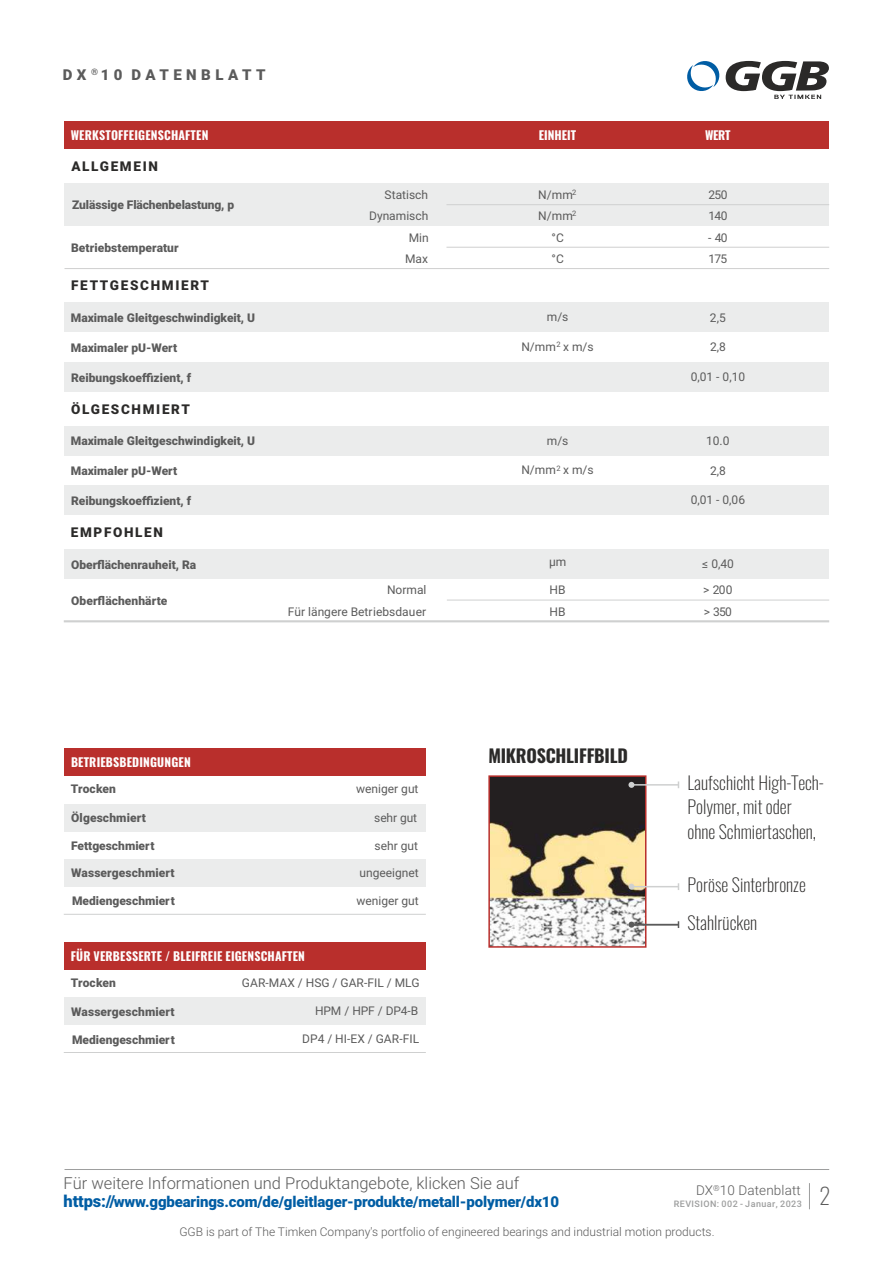
<style>
.page{position:relative;width:893px;height:1263px;background:#fff}
.page>*{position:absolute;margin:0;border:0;box-sizing:border-box;transform-origin:0 0}
.t1{font:200 22.5px "Oswald";color:#5b5b5b}
.t2{font:200 18px/24.5px "Oswald";color:#2b2a29}
.t3{font:700 18px "Oswald";letter-spacing:-.015em;color:#2b2a29}
.t4{font:300 16.5px "Roboto";color:#5b5b5b}
.t5{font:900 15px "Roboto";letter-spacing:-.01em;color:#005da4}
.t6{font:900 15px "Roboto";letter-spacing:.3em;color:#5b5b5b}
.t7{font:900 13.5px "Roboto";letter-spacing:.125em;color:#2b2a29}
.t8{font:300 13.5px "Roboto";letter-spacing:.01em;color:#5b5b5b}
.t9{font:900 12px "Roboto";color:#5b5b5b}
.t10{font:12px/21.1px "Roboto";color:#5b5b5b}
.t11{font:700 12px "Oswald";letter-spacing:.015em;color:#fefefe}
.t12{font:300 12px "Roboto";color:#5b5b5b}
.t13{font:500 9px "Roboto";letter-spacing:.05em;color:#9d9e9e}
.t14{font:300 8.25px "Roboto";color:#5b5b5b}
.t15{font:7.5px "Roboto";color:#5b5b5b}
.s1{font-size:16.5px}
</style>
<div class="page">
<hr style="left:65px;top:1169px;width:764px;height:1px;background:#9d9e9e">
<svg style="left:809px;top:1183px;width:1px;height:26px"></svg>
<div style="left:64px;top:121px;width:765px;height:28px;background:#b92f2c"></div>
<div style="left:64px;top:859px;width:362px;height:28px;background:#ebecec"></div>
<div style="left:64px;top:804px;width:362px;height:27px;background:#ebecec"></div>
<div style="left:64px;top:748px;width:362px;height:28px;background:#b92f2c"></div>
<div style="left:64px;top:942px;width:362px;height:27px;background:#b92f2c"></div>
<hr style="left:64px;top:914px;width:362px;height:1px;background:#cfd0d0">
<div style="left:64px;top:997px;width:362px;height:28px;background:#ebecec"></div>
<hr style="left:64px;top:1052px;width:362px;height:1px;background:#cfd0d0">
<div style="left:64px;top:549px;width:764px;height:30px;background:#ebecec"></div>
<div style="left:64px;top:362px;width:764px;height:30px;background:#ebecec"></div>
<div style="left:64px;top:303px;width:764px;height:29px;background:#ebecec"></div>
<div style="left:64px;top:183px;width:764px;height:43px;background:#ebecec"></div>
<hr style="left:446px;top:247px;width:383px;height:1px;background:#cfd0d0">
<hr style="left:446px;top:204px;width:383px;height:1px;background:#cfd0d0">
<hr style="left:64px;top:620px;width:765px;height:2px;background:#cfd0d0">
<img style="left:491px;top:778px;width:152px;height:167px">
<div style="left:488px;top:775px;width:158px;height:173px;border:2px solid #b92f2c"></div>
<hr style="left:631px;top:784px;width:47px;height:2px;background:#cfd0d0">
<svg style="left:628px;top:782px;width:6px;height:6px"></svg>
<hr style="left:631px;top:886px;width:47px;height:1px;background:#cfd0d0">
<svg style="left:628px;top:884px;width:6px;height:6px"></svg>
<hr style="left:631px;top:924px;width:47px;height:1px;background:#5b5b5b">
<svg style="left:628px;top:922px;width:6px;height:6px"></svg>
<hr style="left:447px;top:600px;width:382px;height:1px;background:#cfd0d0">
<hr style="left:64px;top:268px;width:765px;height:1px;background:#cfd0d0">
<div style="left:64px;top:485px;width:764px;height:30px;background:#ebecec"></div>
<div style="left:64px;top:426px;width:764px;height:30px;background:#ebecec"></div>
<svg style="left:687px;top:60px;width:142px;height:39px"></svg>
<p class="t6" style="left:63px;top:69px;width:204px">DX <sup>®</sup>10 DATENBLATT</p>
<p class="t11" style="left:71px;top:127px;width:139px">WERKSTOFFEIGENSCHAFTEN</p>
<p class="t7" style="left:71px;top:161px;width:88px">ALLGEMEIN</p>
<p class="t9" style="left:72px;top:200px;width:163px">Zulässige Flächenbelastung, p</p>
<p class="t9" style="left:71px;top:243px;width:109px">Betriebstemperatur</p>
<p class="t11" style="left:539px;top:127px;width:39px">EINHEIT</p>
<p class="t10" style="left:385px;top:186px;width:45px">Statisch</p>
<p class="t10" style="left:538px;top:186px;width:36px">N/mm</p>
<p class="t15" style="left:572px;top:190px;width:6px">2</p>
<p class="t10" style="left:369px;top:206px;width:61px">Dynamisch</p>
<p class="t10" style="left:538px;top:206px;width:36px">N/mm</p>
<p class="t15" style="left:572px;top:211px;width:6px">2</p>
<p class="t10" style="left:409px;top:228px;width:22px">Min</p>
<p class="t10" style="left:551px;top:228px;width:14px">°C</p>
<p class="t10" style="left:405px;top:249px;width:25px">Max</p>
<p class="t10" style="left:551px;top:249px;width:14px">°C</p>
<p class="t7" style="left:71px;top:280px;width:139px">FETTGESCHMIERT</p>
<p class="t9" style="left:71px;top:313px;width:186px">Maximale Gleitgeschwindigkeit, U</p>
<p class="t10" style="left:547px;top:308px;width:23px">m/s</p>
<p class="t9" style="left:71px;top:343px;width:108px">Maximaler pU-Wert</p>
<p class="t10" style="left:521px;top:338px;width:74px">N/mm<sup>2</sup> x m/s</p>
<p class="t9" style="left:71px;top:372px;width:121px">Reibungskoeffizient, f</p>
<p class="t7" style="left:71px;top:404px;width:120px">ÖLGESCHMIERT</p>
<p class="t9" style="left:71px;top:436px;width:186px">Maximale Gleitgeschwindigkeit, U</p>
<p class="t10" style="left:547px;top:431px;width:23px">m/s</p>
<p class="t9" style="left:71px;top:466px;width:108px">Maximaler pU-Wert</p>
<p class="t10" style="left:521px;top:461px;width:74px">N/mm<sup>2</sup> x m/s</p>
<p class="t9" style="left:71px;top:496px;width:121px">Reibungskoeffizient, f</p>
<p class="t7" style="left:71px;top:527px;width:94px">EMPFOHLEN</p>
<p class="t9" style="left:71px;top:560px;width:127px">Oberflächenrauheit, Ra</p>
<p class="t10" style="left:549px;top:552px;width:19px">μm</p>
<p class="t9" style="left:71px;top:596px;width:98px">Oberflächenhärte</p>
<p class="t10" style="left:288px;top:581px;width:140px;text-align:right">Normal<br>Für längere Betriebsdauer</p>
<p class="t10" style="left:549px;top:581px;width:18px">HB</p>
<p class="t10" style="left:549px;top:602px;width:18px">HB</p>
<p class="t11" style="left:71px;top:754px;width:121px">BETRIEBSBEDINGUNGEN</p>
<p class="t9" style="left:71px;top:784px;width:47px">Trocken</p>
<p class="t9" style="left:71px;top:813px;width:76px">Ölgeschmiert</p>
<p class="t9" style="left:71px;top:841px;width:85px">Fettgeschmiert</p>
<p class="t9" style="left:71px;top:868px;width:105px">Wassergeschmiert</p>
<p class="t9" style="left:72px;top:896px;width:104px">Mediengeschmiert</p>
<p class="t11" style="left:71px;top:947px;width:236px">FÜR VERBESSERTE / BLEIFREIE EIGENSCHAFTEN</p>
<p class="t10" style="left:356px;top:779px;width:64px">weniger gut</p>
<p class="t10" style="left:374px;top:808px;width:44px">sehr gut</p>
<p class="t10" style="left:374px;top:836px;width:45px">sehr gut</p>
<p class="t10" style="left:360px;top:864px;width:61px">ungeeignet</p>
<p class="t10" style="left:356px;top:891px;width:64px">weniger gut</p>
<p class="t9" style="left:71px;top:977px;width:47px">Trocken</p>
<p class="t9" style="left:71px;top:1007px;width:105px">Wassergeschmiert</p>
<p class="t9" style="left:72px;top:1034px;width:104px">Mediengeschmiert</p>
<p class="t10" style="left:242px;top:973px;width:179px">GAR-MAX / HSG / GAR-FIL / MLG</p>
<p class="t10" style="left:315px;top:1002px;width:105px">HPM / HPF / DP4-B</p>
<p class="t10" style="left:302px;top:1029px;width:118px">DP4 / HI-EX / GAR-FIL</p>
<h2 class="t3" style="left:488px;top:744px;width:141px">MIKROSCHLIFFBILD</h2>
<p class="t11" style="left:705px;top:127px;width:27px">WERT</p>
<p class="t10" style="left:708px;top:186px;width:21px">250</p>
<p class="t10" style="left:708px;top:228px;width:21px">- 40<br>175</p>
<p class="t10" style="left:708px;top:206px;width:21px">140</p>
<p class="t10" style="left:710px;top:308px;width:17px">2,5</p>
<p class="t10" style="left:710px;top:338px;width:17px">2,8</p>
<p class="t10" style="left:691px;top:367px;width:56px">0,01 - 0,10</p>
<p class="t10" style="left:706px;top:431px;width:25px">10.0</p>
<p class="t10" style="left:710px;top:461px;width:17px">2,8</p>
<p class="t10" style="left:691px;top:491px;width:56px">0,01 - 0,06</p>
<p class="t10" style="left:702px;top:552px;width:33px;line-height:26.2px">≤ 0,40 &gt; 200</p>
<p class="t10" style="left:704px;top:602px;width:30px">&gt; 350</p>
<h2 class="t2" style="left:688px;top:770px;width:138px">Laufschicht High-Tech-<br>Polymer, mit oder<br>ohne Schmiertaschen,</h2>
<h2 class="t2" style="left:688px;top:872px;width:120px">Poröse Sinterbronze</h2>
<h2 class="t2" style="left:687px;top:910px;width:71px">Stahlrücken</h2>
<h3 class="t4" style="left:64px;top:1177px;width:457px">Für weitere Informationen und Produktangebote, klicken Sie auf</h3>
<p class="t5" style="left:64px;top:1196px;width:497px"><span class="s1">https://</span>www.ggbearings.com/de/gleitlager-produkte/metall-polymer/dx10</p>
<p class="t14" style="left:713px;top:1184px;width:8px">®</p>
<p class="t8" style="left:696px;top:1185px;width:106px">DX 10 Datenblatt</p>
<p class="t13" style="left:674px;top:1200px;width:130px">REVISION: 002 - Januar, 2023</p>
<h1 class="t1" style="left:820px;top:1180px;width:13px">2</h1>
<p class="t12" style="left:179px;top:1226px;width:537px">GGB is part of The Timken Company's portfolio of engineered bearings and industrial motion products.</p>
</div>
